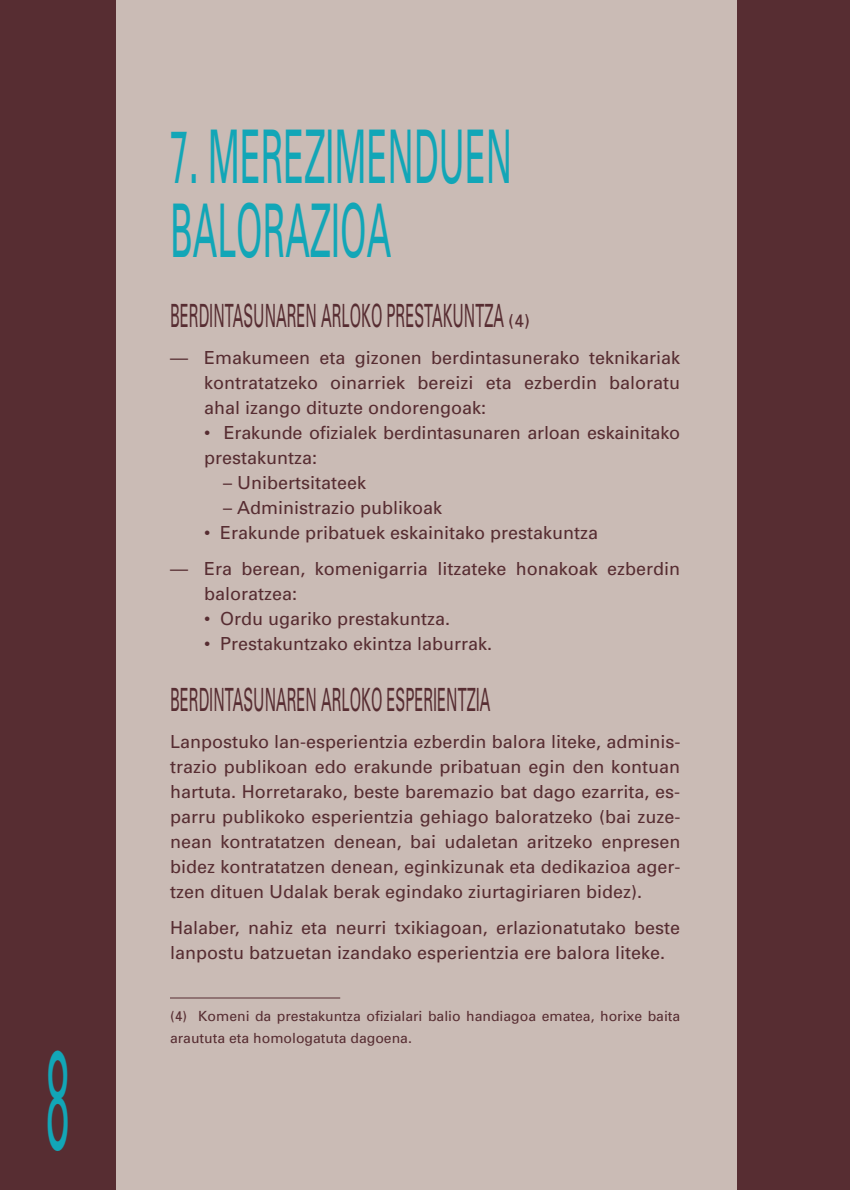
<style>
.page{position:relative;width:850px;height:1190px;background:#cabbb5}
.page>*{position:absolute;margin:0;border:0;box-sizing:border-box;transform-origin:0 0}
.t1{font:139.4px "Univers";color:#12a6b7;scale:.3 1}
.t2{font:74px/74px "Univers";color:#12a6b7;scale:.46 1}
.t3{font:32px "Univers";color:#572d32;scale:.46 1}
.t4{font:18px/25px "Univers";color:#572d32}
.t5{font:14px/22px "Univers";color:#572d32}
.s1{font-size:18px}
</style>
<div class="page">
<div style="left:0;top:0;width:115px;height:1190px;background:#572d32"></div>
<div style="left:737px;top:0;width:113px;height:1190px;background:#572d32"></div>
<hr style="left:170px;top:998px;width:170px;height:1px;background:#572d32">
<h1 class="t1" style="left:46px;top:1048px;width:79px">8</h1>
<h2 class="t2" style="left:170px;top:127px;width:746px">7. MEREZIMENDUEN<br>BALORAZIOA</h2>
<h3 class="t3" style="left:170px;top:304px;width:784px">BERDINTASUNAREN ARLOKO PRESTAKUNTZA <span class="s1">(4)</span></h3>
<p class="t4" style="left:204px;top:347px;width:478px;text-align:justify;text-indent:-34px">— Emakumeen eta gizonen berdintasunerako teknikariak kontratatzeko oinarriek bereizi eta ezberdin baloratu ahal izango dituzte ondorengoak:</p>
<p class="t4" style="left:204px;top:422px;width:478px">• Erakunde ofizialek berdintasunaren arloan eskainitako prestakuntza:</p>
<p class="t4" style="left:223px;top:472px;width:144px">– Unibertsitateek</p>
<p class="t4" style="left:223px;top:497px;width:220px">– Administrazio publikoak</p>
<p class="t4" style="left:204px;top:522px;width:395px">• Erakunde pribatuek eskainitako prestakuntza</p>
<p class="t4" style="left:204px;top:558px;width:478px;text-indent:-34px">— Era berean, komenigarria litzateke honakoak ezberdin baloratzea:</p>
<p class="t4" style="left:204px;top:608px;width:247px">• Ordu ugariko prestakuntza.</p>
<p class="t4" style="left:204px;top:633px;width:289px">• Prestakuntzako ekintza laburrak.</p>
<h3 class="t3" style="left:170px;top:688px;width:698px">BERDINTASUNAREN ARLOKO ESPERIENTZIA</h3>
<p class="t4" style="left:170px;top:731px;width:512px;text-align:justify">Lanpostuko lan-esperientzia ezberdin balora liteke, adminis&shy;trazio publikoan edo erakunde pribatuan egin den kontuan hartuta. Horretarako, beste baremazio bat dago ezarrita, es&shy;parru publikoko esperientzia gehiago baloratzeko (bai zuze&shy;nean kontratatzen denean, bai udaletan aritzeko enpresen bidez kontratatzen denean, eginkizunak eta dedikazioa ager&shy;tzen dituen Udalak berak egindako ziurtagiriaren bidez).</p>
<p class="t4" style="left:170px;top:917px;width:512px">Halaber, nahiz eta neurri txikiagoan, erlazionatutako beste lanpostu batzuetan izandako esperientzia ere balora liteke.</p>
<p class="t5" style="left:170px;top:1006px;width:512px">(4) Komeni da prestakuntza ofizialari balio handiagoa ematea, horixe baita araututa eta homologatuta dagoena.</p>
</div>
